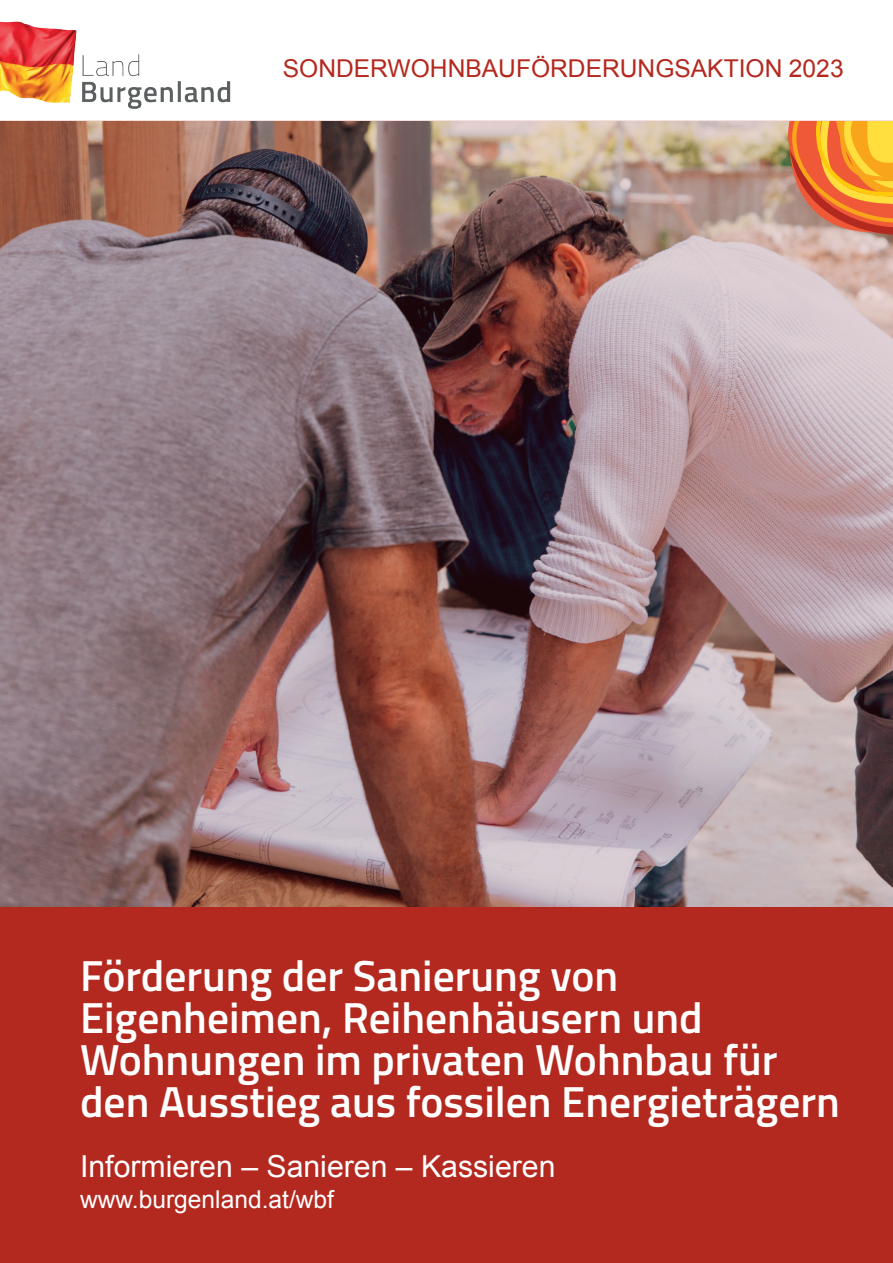
<style>
.page{position:relative;width:893px;height:1263px;background:#fff}
.page>*{position:absolute;margin:0;border:0;box-sizing:border-box;transform-origin:0 0}
.t1{font:600 43.5px/42px "Titillium";color:#fff}
.t2{font:30.15px "Arial";color:#fff}
.t3{font:24.6px "Arial";color:#b4291f}
.t4{font:24.6px "Arial";color:#fff}
</style>
<div class="page">
<div style="left:0;top:121px;width:893px;height:1142px;background:#b4291f"></div>
<img style="left:0;top:121px;width:893px;height:786px">
<img style="left:0;top:21px;width:231px;height:88px">
<svg style="left:788px;top:121px;width:105px;height:114px;background:#e78c3c"></svg>
<p class="t3" style="left:283px;top:53px;width:562px">SONDERWOHNBAUFÖRDERUNGSAKTION 2023</p>
<p class="t1" style="left:80px;top:952px;width:761px">Förderung der Sanierung von Eigenheimen, Reihenhäusern und Wohnungen im privaten Wohnbau für den Ausstieg aus fossilen Energieträgern</p>
<p class="t2" style="left:80px;top:1147px;width:477px">Informieren – Sanieren – Kassieren</p>
<p class="t4" style="left:80px;top:1183px;width:255px">www.burgenland.at/wbf</p>
</div>
